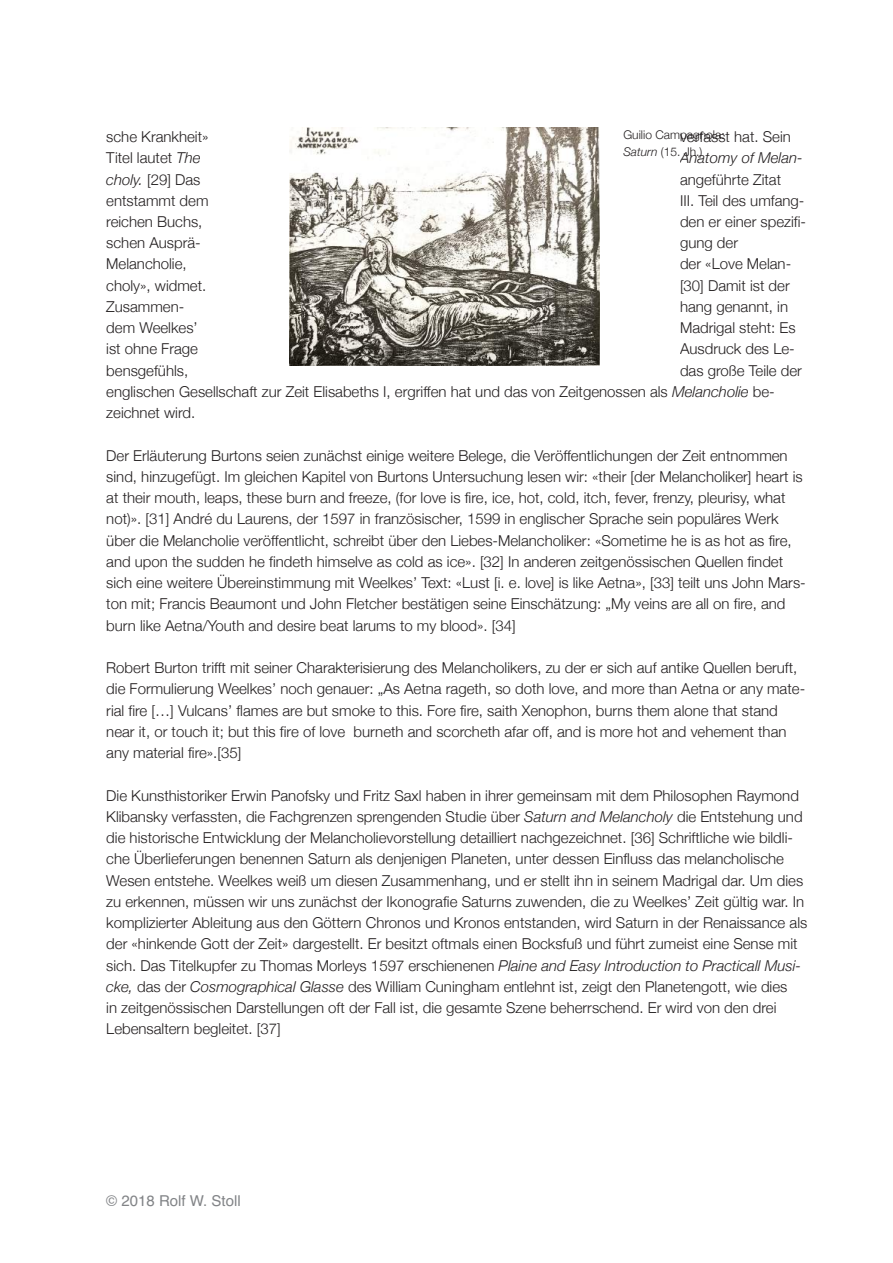
<style>
.page{position:relative;width:893px;height:1263px;background:#fff}
.page>*{position:absolute;margin:0;border:0;box-sizing:border-box;transform-origin:0 0}
.t1{font:300 15px/21.3px "Helvetica Neue";color:#231f20}
.t2{font:15px "Helvetica";color:#828487}
.t3{font:italic 300 15px "Helvetica Neue";color:#231f20}
.t4{font:300 12px/17px "Helvetica Neue";color:#231f20}
.s1{font-style:italic}
</style>
<div class="page">
<img style="left:290px;top:128px;width:310px;height:238px">
<p class="t4" style="left:623px;top:126px;width:103px">Guilio Campagnola:<br><span class="s1">Saturn</span> (15. Jh.)</p>
<p class="t1" style="left:106px;top:126px;width:104px">sche Krankheit»</p>
<p class="t1" style="left:680px;top:126px;width:112px">verfasst hat. Sein</p>
<p class="t1" style="left:106px;top:147px;width:96px">Titel lautet <span class="s1">The</span></p>
<p class="t3" style="left:680px;top:149px;width:124px">Anatomy of Melan-</p>
<p class="t1" style="left:106px;top:168px;width:96px"><span class="s1">choly.</span> [29] Das</p>
<p class="t1" style="left:680px;top:168px;width:103px">angeführte Zitat</p>
<p class="t1" style="left:106px;top:189px;width:104px">entstammt dem</p>
<p class="t1" style="left:680px;top:189px;width:126px">III. Teil des umfang-</p>
<p class="t1" style="left:106px;top:211px;width:98px">reichen Buchs,</p>
<p class="t1" style="left:680px;top:211px;width:128px">den er einer spezifi-</p>
<p class="t1" style="left:106px;top:232px;width:96px">schen Ausprä-</p>
<p class="t1" style="left:680px;top:232px;width:60px">gung der</p>
<p class="t1" style="left:106px;top:253px;width:82px">Melancholie,</p>
<p class="t1" style="left:680px;top:253px;width:113px">der «Love Melan-</p>
<p class="t1" style="left:106px;top:274px;width:102px">choly», widmet.</p>
<p class="t1" style="left:680px;top:274px;width:111px">[30] Damit ist der</p>
<p class="t1" style="left:106px;top:296px;width:80px">Zusammen-</p>
<p class="t1" style="left:680px;top:296px;width:110px">hang genannt, in</p>
<p class="t1" style="left:106px;top:317px;width:93px">dem Weelkes’</p>
<p class="t1" style="left:680px;top:317px;width:117px">Madrigal steht: Es</p>
<p class="t1" style="left:106px;top:338px;width:93px">ist ohne Frage</p>
<p class="t1" style="left:680px;top:338px;width:116px">Ausdruck des Le-</p>
<p class="t1" style="left:106px;top:359px;width:83px">bensgefühls,</p>
<p class="t1" style="left:106px;top:359px;width:697px;text-indent:574px">das große Teile der englischen Gesellschaft zur Zeit Elisabeths I, ergriffen hat und das von Zeitgenossen als <span class="s1">Melancholie</span> be&shy;zeichnet wird.</p>
<p class="t1" style="left:106px;top:444px;width:701px">Der Erläuterung Burtons seien zunächst einige weitere Belege, die Veröffentlichungen der Zeit entnommen sind, hinzugefügt. Im gleichen Kapitel von Burtons Untersuchung lesen wir: «their [der Melancholiker] heart is at their mouth, leaps, these burn and freeze, (for love is fire, ice, hot, cold, itch, fever, frenzy, pleurisy, what not)». [31] André du Laurens, der 1597 in französischer, 1599 in englischer Sprache sein populäres Werk über die Melancholie veröffentlicht, schreibt über den Liebes-Melancholiker: «Sometime he is as hot as fire, and upon the sudden he findeth himselve as cold as ice». [32] In anderen zeitgenössischen Quellen findet sich eine weitere Übereinstimmung mit Weelkes’ Text: «Lust [i. e. love] is like Aetna», [33] teilt uns John Mars&shy;ton mit; Francis Beaumont und John Fletcher bestätigen seine Einschätzung: „My veins are all on fire, and burn like Aetna/Youth and desire beat larums to my blood». [34]</p>
<p class="t1" style="left:106px;top:657px;width:700px">Robert Burton trifft mit seiner Charakterisierung des Melancholikers, zu der er sich auf antike Quellen beruft, die Formulierung Weelkes’ noch genauer: „As Aetna rageth, so doth love, and more than Aetna or any mate&shy;rial fire […] Vulcans’ flames are but smoke to this. Fore fire, saith Xenophon, burns them alone that stand near it, or touch it; but this fire of love burneth and scorcheth afar off, and is more hot and vehement than any material fire».[35]</p>
<p class="t1" style="left:106px;top:784px;width:702px">Die Kunsthistoriker Erwin Panofsky und Fritz Saxl haben in ihrer gemeinsam mit dem Philosophen Raymond Klibansky verfassten, die Fachgrenzen sprengenden Studie über <span class="s1">Saturn and Melancholy</span> die Entstehung und die historische Entwicklung der Melancholievorstellung detailliert nachgezeichnet. [36] Schriftliche wie bildli&shy;che Überlieferungen benennen Saturn als denjenigen Planeten, unter dessen Einfluss das melancholische Wesen entstehe. Weelkes weiß um diesen Zusammenhang, und er stellt ihn in seinem Madrigal dar. Um dies zu erkennen, müssen wir uns zunächst der Ikonografie Saturns zuwenden, die zu Weelkes’ Zeit gültig war. In komplizierter Ableitung aus den Göttern Chronos und Kronos entstanden, wird Saturn in der Renaissance als der «hinkende Gott der Zeit» dargestellt. Er besitzt oftmals einen Bocksfuß und führt zumeist eine Sense mit sich. Das Titelkupfer zu Thomas Morleys 1597 erschienenen <span class="s1">Plaine and Easy Introduction to Practicall Musi&shy;cke,</span> das der <span class="s1">Cosmographical Glasse</span> des William Cuningham entlehnt ist, zeigt den Planetengott, wie dies<br>in zeitgenössischen Darstellungen oft der Fall ist, die gesamte Szene beherrschend. Er wird von den drei Lebensaltern begleitet. [37]</p>
<p class="t2" style="left:106px;top:1192px;width:136px">© 2018 Rolf W. Stoll</p>
</div>
